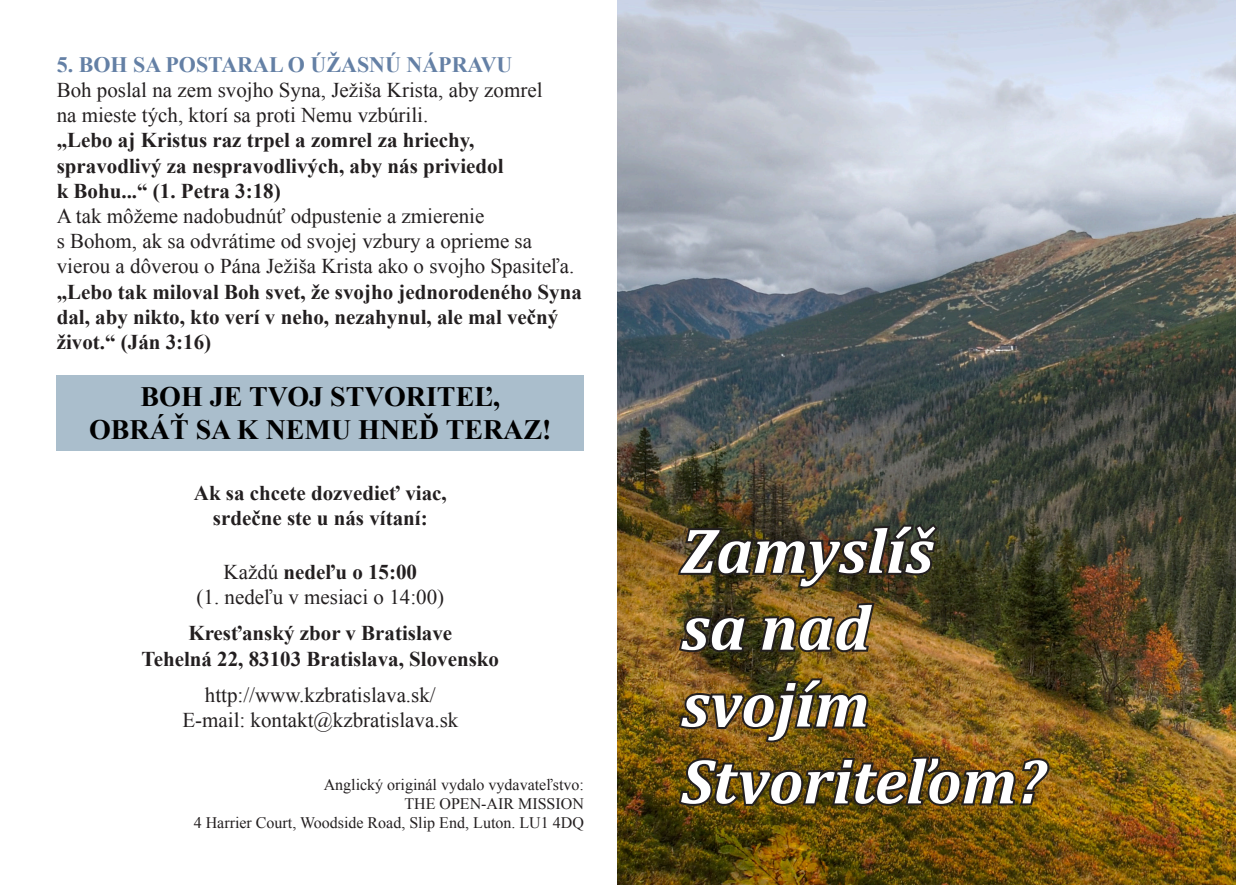
<style>
.page{position:relative;width:1236px;height:885px;background:#fff}
.page>*{position:absolute;margin:0;border:0;box-sizing:border-box;transform-origin:0 0}
.t1{font:italic 700 64px/76.8px "Cambria";color:#fff}
.t2{font:700 28px/33.6px "Times New Roman";color:#000;text-align:center}
.t3{font:700 22px "Times New Roman";color:#6480a5}
.t4{font:700 21px/25.2px "Times New Roman";color:#231f20}
.t5{font:21px/25.2px "Times New Roman";color:#231f20}
.t6{font:16px/19.2px "Times New Roman";color:#231f20;text-align:right}
.s1{font-weight:700}
</style>
<div class="page">
<img style="left:618px;top:0;width:618px;height:884px">
<img style="left:675px;top:521px;width:266px;height:70px">
<svg style="left:676px;top:613px;width:73px;height:42px;background:#372f1c"></svg>
<img style="left:757px;top:601px;width:120px;height:54px">
<img style="left:676px;top:674px;width:195px;height:70px">
<svg style="left:676px;top:754px;width:376px;height:54px;background:#574113"></svg>
<div style="left:57px;top:375px;width:527px;height:76px;background:#aabecc"></div>
<p class="t3" style="left:57px;top:49px;width:457px">5. BOH SA POSTARAL O ÚŽASNÚ NÁPRAVU</p>
<p class="t5" style="left:57px;top:77px;width:487px">Boh poslal na zem svojho Syna, Ježiša Krista, aby zomrel na mieste tých, ktorí sa proti Nemu vzbúrili.</p>
<p class="t4" style="left:57px;top:127px;width:448px">„Lebo aj Kristus raz trpel a zomrel za hriechy, spravodlivý za nespravodlivých, aby nás priviedol k Bohu...“ (1. Petra 3:18)</p>
<p class="t5" style="left:57px;top:203px;width:519px">A tak môžeme nadobudnúť odpustenie a zmierenie<br>s Bohom, ak sa odvrátime od svojej vzbury a oprieme sa vierou a dôverou o Pána Ježiša Krista ako o svojho Spasiteľa.</p>
<p class="t4" style="left:57px;top:278px;width:527px">„Lebo tak miloval Boh svet, že svojho jednorodeného Syna dal, aby nikto, kto verí v neho, nezahynul, ale mal večný život.“ (Ján 3:16)</p>
<p class="t2" style="left:89px;top:379px;width:464px">BOH JE TVOJ STVORITEĽ,<br>OBRÁŤ SA K NEMU HNEĎ TERAZ!</p>
<p class="t4" style="left:194px;top:479px;width:254px;text-align:center">Ak sa chcete dozvedieť viac, srdečne ste u nás vítaní:</p>
<p class="t5" style="left:196px;top:558px;width:249px;text-align:center">Každú <span class="s1">nedeľu o 15:00<br></span>(1. nedeľu v mesiaci o 14:00)</p>
<p class="t4" style="left:188px;top:620px;width:265px">Kresťanský zbor v Bratislave</p>
<p class="t4" style="left:142px;top:645px;width:359px">Tehelná 22, 83103 Bratislava, Slovensko</p>
<p class="t5" style="left:205px;top:682px;width:232px">http://www.kzbratislava.sk/</p>
<p class="t5" style="left:182px;top:707px;width:277px">E-mail: kontakt@kzbratislava.sk</p>
<p class="t6" style="left:194px;top:774px;width:392px">Anglický originál vydalo vydavateľstvo:<br>THE OPEN-AIR MISSION<br>4 Harrier Court, Woodside Road, Slip End, Luton. LU1 4DQ</p>
<p class="t1" style="left:681px;top:510px;width:365px">Zamyslíš<br>sa nad svojím<br>Stvoriteľom?</p>
</div>
